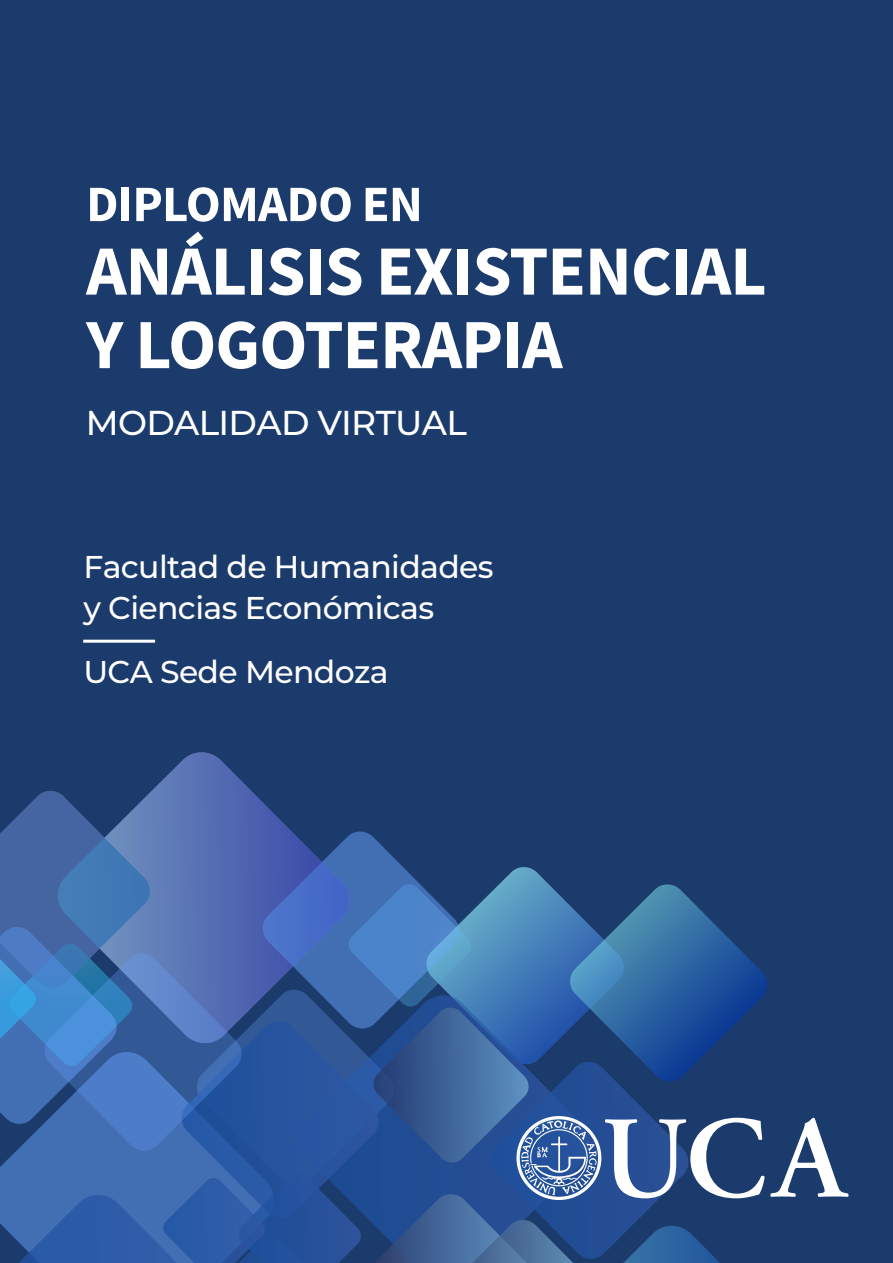
<style>
.page{position:relative;width:893px;height:1263px;background:#1c3b6d}
.page>*{position:absolute;margin:0;border:0;box-sizing:border-box;transform-origin:0 0}
.t1{font:700 70.5px/73.5px "Source Sans Pro";letter-spacing:-.015em;color:#fff}
.t2{font:700 51px "Source Sans Pro";letter-spacing:-.015em;color:#fff}
.t3{font:500 34.5px "Montserrat";letter-spacing:-.02em;color:#fff}
.t4{font:500 31.5px/40.5px "Montserrat";letter-spacing:-.02em;color:#fff}
</style>
<div class="page">
<svg style="left:152px;top:752px;width:99px;height:39px"></svg>
<svg style="left:0;top:791px;width:848px;height:472px"></svg>
<hr style="left:83px;top:640px;width:72px;height:3px;background:#fff">
<h2 class="t2" style="left:86px;top:170px;width:338px">DIPLOMADO EN</h2>
<h1 class="t1" style="left:86px;top:233px;width:682px">ANÁLISIS EXISTENCIAL<br>Y LOGOTERAPIA</h1>
<p class="t3" style="left:86px;top:398px;width:382px">MODALIDAD VIRTUAL</p>
<p class="t4" style="left:83px;top:545px;width:412px">Facultad de Humanidades y Ciencias Económicas</p>
<p class="t4" style="left:83px;top:650px;width:307px">UCA Sede Mendoza</p>
</div>
